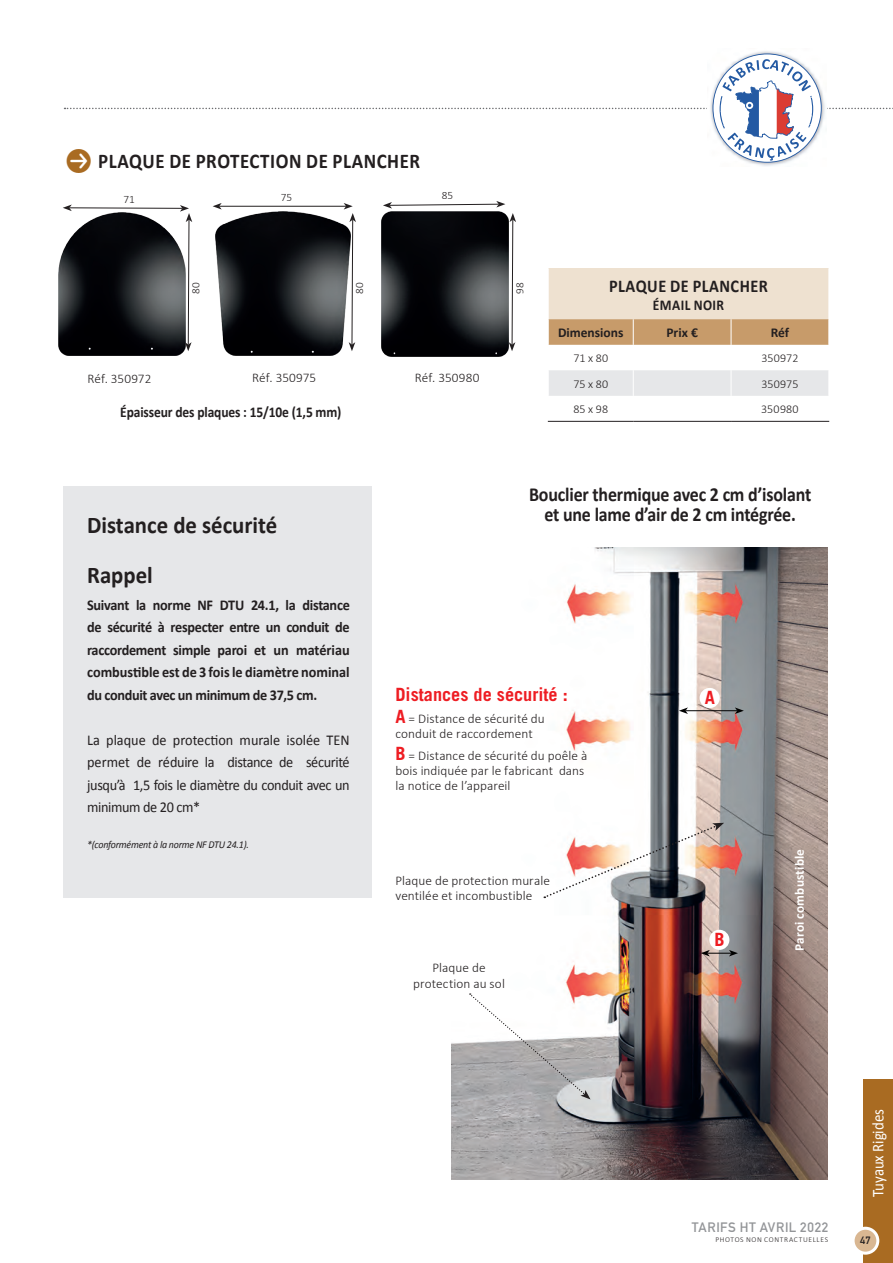
<style>
.page{position:relative;width:893px;height:1263px;background:#fff}
.page>*{position:absolute;margin:0;border:0;box-sizing:border-box;transform-origin:0 0}
.t1{font:700 24px/50.6px "Calibri";color:#231f20;scale:.95 1}
.t2{font:700 21px "Calibri";letter-spacing:.03em;color:#231f20;scale:.9 1}
.t3{font:700 19.95px/20px "Calibri";letter-spacing:-.01em;color:#231f20;text-align:center;scale:.9 1}
.t4{font:700 18.3px "Trade Gothic LT Std";color:#ee1d23}
.t5{font:700 18px "Calibri";letter-spacing:.03em;color:#231f20;scale:.9 1}
.t6{font:16.5px "Calibri";color:#fff;scale:.9 1}
.t7{font:700 15px/22.5px "Calibri";letter-spacing:-.01em;color:#231f20;text-align:justify;scale:.95 1}
.t8{font:15px/22.5px "Calibri";letter-spacing:-.025em;color:#231f20;text-align:justify;scale:.95 1}
.t9{font:700 15px "Calibri";letter-spacing:-.01em;color:#231f20;scale:.9 1}
.t10{font:700 15px "Calibri";letter-spacing:.03em;color:#231f20;scale:.9 1}
.t11{font:700 13.5px "Calibri";color:#231f20}
.t12{font:13.5px "DIN Mittelschrift Std";letter-spacing:.05em;color:#939598}
.t13{font:300 13.35px/15px "Calibri";letter-spacing:.005em;color:#231f20}
.t14{font:700 13.35px "Calibri";letter-spacing:.01em;color:#fff}
.t15{font:300 13.2px "Calibri";letter-spacing:.005em;color:#231f20}
.t16{font:300 12px "Calibri";color:#231f20}
.t17{font:300 11.25px "Calibri";color:#231f20}
.t18{font:italic 10.5px "Calibri";letter-spacing:-.025em;color:#231f20;scale:.95 1}
.t19{font:10.5px "DIN Mittelschrift Std";color:#231f20}
.t20{font:300 7.5px "Calibri";letter-spacing:.085em;color:#231f20}
.s1{font-family:"Button Bonus Circle Negative";font-weight:400;font-size:30px;color:#a96b22}
.s2{font-family:"Trade Gothic LT Std";font-weight:700;font-size:18.3px;color:#ee1d23}
</style>
<div class="page">
<div style="left:863px;top:1079px;width:30px;height:184px;background:#a96b22"></div>
<div style="left:853px;top:1228px;width:25px;height:25px;background:#d9b792;border-radius:50%"></div>
<div style="left:852px;top:1227px;width:27px;height:28px;border:3px solid #fff;border-radius:50%"></div>
<div style="left:64px;top:486px;width:308px;height:411px;background:#e6e7e9"></div>
<svg style="left:65px;top:53px;width:828px;height:110px"></svg>
<div style="left:548px;top:268px;width:281px;height:51px;background:#eee1d0"></div>
<hr style="left:548px;top:268px;width:1px;height:51px;background:#fff">
<hr style="left:828px;top:268px;width:1px;height:51px;background:#fff">
<svg style="left:548px;top:319px;width:281px;height:102px"></svg>
<hr style="left:548px;top:421px;width:85px;height:1px;background:#231f20">
<hr style="left:633px;top:421px;width:98px;height:1px;background:#231f20">
<hr style="left:731px;top:421px;width:98px;height:1px;background:#231f20">
<img style="left:58px;top:251px;width:126px;height:105px">
<img style="left:215px;top:211px;width:129px;height:144px">
<img style="left:382px;top:216px;width:126px;height:141px">
<img style="left:451px;top:548px;width:377px;height:631px">
<svg style="left:470px;top:993px;width:121px;height:106px"></svg>
<svg style="left:544px;top:823px;width:180px;height:75px"></svg>
<hr style="left:685px;top:710px;width:52px;height:1px;background:#000">
<svg style="left:679px;top:707px;width:9px;height:7px"></svg>
<svg style="left:735px;top:707px;width:9px;height:7px"></svg>
<svg style="left:701px;top:950px;width:37px;height:6px"></svg>
<div style="left:709px;top:930px;width:20px;height:20px;background:#fff;border-radius:50%"></div>
<div style="left:700px;top:688px;width:20px;height:20px;background:#fff;border-radius:50%"></div>
<svg style="left:63px;top:205px;width:129px;height:146px;background:#404244"></svg>
<hr style="left:219px;top:206px;width:127px;height:1px;background:#231f20">
<svg style="left:213px;top:203px;width:9px;height:7px"></svg>
<svg style="left:344px;top:203px;width:12px;height:148px"></svg>
<svg style="left:383px;top:201px;width:133px;height:150px;background:#323437"></svg>
<h2 class="t2" style="left:64px;top:148px;width:397px"><span class="s1">P</span> PLAQUE DE PROTECTION DE PLANCHER</h2>
<p class="t17" style="left:123px;top:193px;width:13px">71</p>
<p class="t17" style="left:281px;top:191px;width:13px">75</p>
<p class="t17" style="left:442px;top:188px;width:13px">85</p>
<p class="t17" style="left:189px;top:294px;width:13px;rotate:-90deg">80</p>
<p class="t17" style="left:353px;top:294px;width:13px;rotate:-90deg">80</p>
<p class="t17" style="left:513px;top:294px;width:13px;rotate:-90deg">98</p>
<p class="t15" style="left:87px;top:370px;width:65px">Réf. 350972</p>
<p class="t15" style="left:252px;top:369px;width:65px">Réf. 350975</p>
<p class="t15" style="left:415px;top:369px;width:66px">Réf. 350980</p>
<p class="t9" style="left:120px;top:402px;width:247px">Épaisseur des plaques : 15/10e (1,5 mm)</p>
<h3 class="t5" style="left:609px;top:274px;width:178px">PLAQUE DE PLANCHER</h3>
<p class="t10" style="left:653px;top:295px;width:81px">ÉMAIL NOIR</p>
<p class="t11" style="left:558px;top:324px;width:67px">Dimensions</p>
<p class="t11" style="left:666px;top:324px;width:33px">Prix €</p>
<p class="t11" style="left:771px;top:324px;width:20px">Réf</p>
<p class="t16" style="left:573px;top:351px;width:36px">71 x 80</p>
<p class="t16" style="left:761px;top:351px;width:39px">350972</p>
<p class="t16" style="left:573px;top:376px;width:36px">75 x 80</p>
<p class="t16" style="left:761px;top:376px;width:39px">350975</p>
<p class="t16" style="left:573px;top:402px;width:36px">85 x 98</p>
<p class="t16" style="left:761px;top:402px;width:39px">350980</p>
<h1 class="t1" style="left:87px;top:499px;width:202px">Distance de sécurité<br>Rappel</h1>
<p class="t7" style="left:87px;top:594px;width:278px">Suivant la norme NF DTU 24.1, la distance de sécurité à respecter entre un conduit de raccordement simple paroi et un matériau combustible est de 3 fois le diamètre nominal du conduit avec un minimum de 37,5 cm.</p>
<p class="t8" style="left:87px;top:728px;width:278px">La plaque de protection murale isolée TEN permet de réduire la distance de sécurité jusqu’à 1,5 fois le diamètre du conduit avec un minimum de 20 cm*</p>
<p class="t18" style="left:87px;top:838px;width:172px">*(conformément à la norme NF DTU 24.1).</p>
<h3 class="t3" style="left:529px;top:484px;width:315px">Bouclier thermique avec 2 cm d’isolant et une lame d’air de 2 cm intégrée.</h3>
<h3 class="t4" style="left:395px;top:683px;width:174px">Distances de sécurité :</h3>
<p class="t13" style="left:395px;top:711px;width:151px"><span class="s2">A</span> = Distance de sécurité du conduit de raccordement</p>
<p class="t13" style="left:395px;top:748px;width:193px"><span class="s2">B</span> = Distance de sécurité du poêle à bois indiquée par le fabricant dans la notice de l’appareil</p>
<p class="t13" style="left:395px;top:873px;width:156px">Plaque de protection murale ventilée et incombustible</p>
<p class="t13" style="left:413px;top:960px;width:93px;line-height:15.9px;text-align:center">Plaque de protection au sol</p>
<h3 class="t4" style="left:705px;top:686px;width:12px">A</h3>
<h3 class="t4" style="left:715px;top:928px;width:12px">B</h3>
<p class="t14" style="left:791px;top:951px;width:103px;rotate:-90deg">Paroi combustible</p>
<p class="t12" style="left:692px;top:1219px;width:138px">TARIFS HT AVRIL 2022</p>
<p class="t20" style="left:715px;top:1235px;width:114px">PHOTOS NON CONTRACTUELLES</p>
<p class="t6" style="left:866px;top:1197px;width:100px;rotate:-90deg">Tuyaux Rigides</p>
<p class="t19" style="left:860px;top:1234px;width:12px">47</p>
</div>
